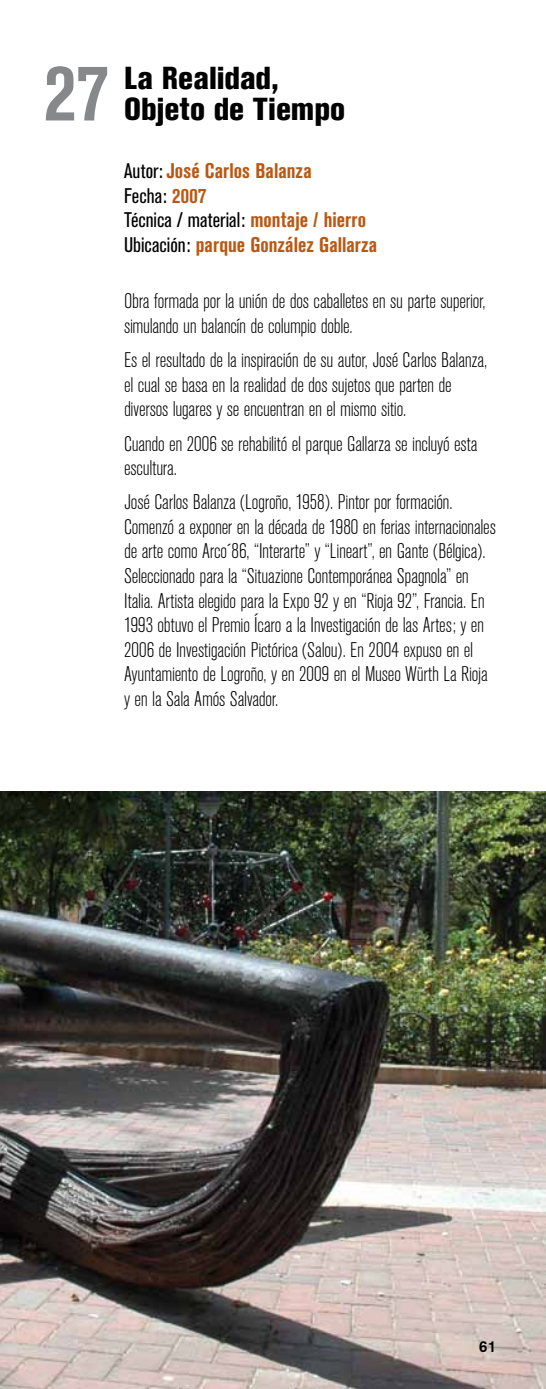
<style>
.page{position:relative;width:546px;height:1389px;background:#fff}
.page>*{position:absolute;margin:0;border:0;box-sizing:border-box;transform-origin:0 0}
.t1{font:700 condensed 80.5px "Akzidenz Grotesk BE";color:#87888a}
.t2{font:800 condensed 31.5px/31.5px "Akzidenz Grotesk BE";letter-spacing:-.005em;color:#000}
.t3{font:300 condensed 21px/24.5px "Akzidenz Grotesk BE";letter-spacing:-.01em;color:#000}
.t4{font:700 condensed 21px/24.5px "Akzidenz Grotesk BE";letter-spacing:.005em;color:#ba5813}
.t5{font:500 15.75px "Akzidenz Grotesk BE";color:#000}
.s1{font-weight:400;color:#000}
</style>
<div class="page">
<img style="left:0;top:791px;width:546px;height:598px">
<h1 class="t1" style="left:44px;top:46px;width:66px">27</h1>
<h2 class="t2" style="left:124px;top:62px;width:222px">La Realidad,<br>Objeto de Tiempo</h2>
<p class="t4" style="left:124px;top:159px;width:255px"><span class="s1">Autor:</span> José Carlos Balanza<br><span class="s1">Fecha:</span> 2007<br><span class="s1">Técnica / material:</span> montaje / hierro<br><span class="s1">Ubicación:</span> parque González Gallarza</p>
<p class="t3" style="left:124px;top:289px;width:363px">Obra formada por la unión de dos caballetes en su parte superior, simulando un balancín de columpio doble.</p>
<p class="t3" style="left:124px;top:348px;width:364px">Es el resultado de la inspiración de su autor, José Carlos Balanza, el cual se basa en la realidad de dos sujetos que parten de diversos lugares y se encuentran en el mismo sitio.</p>
<p class="t3" style="left:124px;top:432px;width:355px">Cuando en 2006 se rehabilitó el parque Gallarza se incluyó esta escultura.</p>
<p class="t3" style="left:124px;top:491px;width:373px">José Carlos Balanza (Logroño, 1958). Pintor por formación.<br>Comenzó a exponer en la década de 1980 en ferias internacionales de arte como Arco´86, “Interarte” y “Lineart”, en Gante (Bélgica).<br>Seleccionado para la “Situazione Contemporánea Spagnola” en Italia. Artista elegido para la Expo 92 y en “Rioja 92”, Francia. En 1993 obtuvo el Premio Ícaro a la Investigación de las Artes; y en 2006 de Investigación Pictórica (Salou). En 2004 expuso en el Ayuntamiento de Logroño, y en 2009 en el Museo Würth La Rioja y en la Sala Amós Salvador.</p>
<p class="t5" style="left:479px;top:1337px;width:19px">61</p>
</div>
